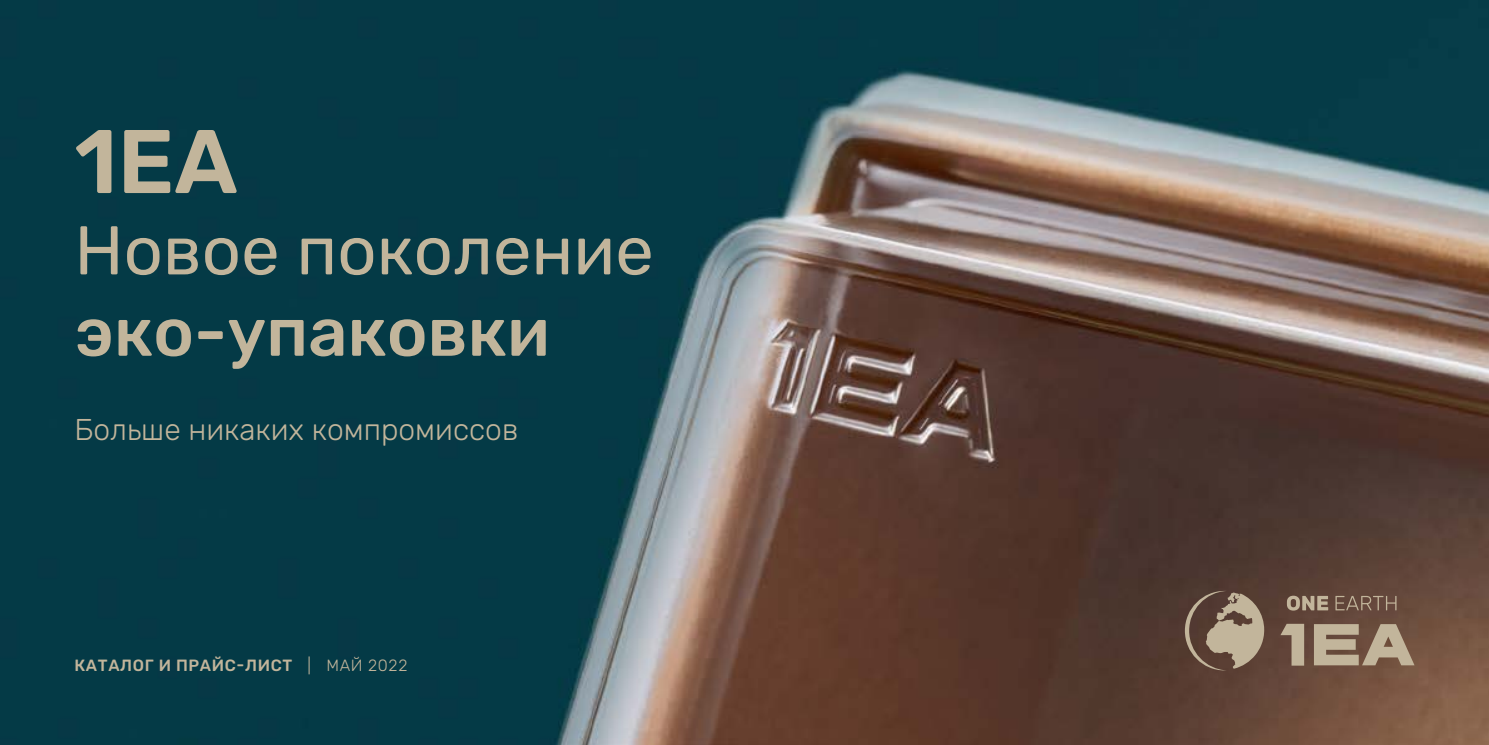
<style>
.page{position:relative;width:1489px;height:745px;background:#fff}
.page>*{position:absolute;margin:0;border:0;box-sizing:border-box;transform-origin:0 0}
.t1{font:600 90px "Rubik";color:#c2b59b}
.t2{font:68.75px "Rubik";color:#c2b59b}
.t3{font:500 68.75px "Rubik";color:#c2b59b}
.t4{font:300 30px "Rubik";color:#c2b59b}
.t5{font:500 16.25px "Rubik";letter-spacing:.04em;color:#c2b59b}
.s1{font-weight:300}
</style>
<div class="page">
<img style="left:0;top:0;width:1488px;height:744px">
<svg style="left:1280px;top:623px;width:23px;height:42px"></svg>
<svg style="left:1313px;top:623px;width:101px;height:42px;background:#a18e78"></svg>
<svg style="left:1286px;top:595px;width:41px;height:15px"></svg>
<svg style="left:1335px;top:595px;width:61px;height:15px"></svg>
<svg style="left:1184px;top:590px;width:80px;height:80px;background:#857160"></svg>
<h1 class="t1" style="left:74px;top:111px;width:165px">1ЕА</h1>
<h2 class="t2" style="left:74px;top:212px;width:581px">Новое поколение</h2>
<h2 class="t3" style="left:74px;top:293px;width:477px">эко-упаковки</h2>
<h3 class="t4" style="left:74px;top:412px;width:445px">Больше никаких компромиссов</h3>
<p class="t5" style="left:74px;top:655px;width:334px">КАТАЛОГ И ПРАЙС-ЛИСТ <span class="s1">| МАЙ 2022</span></p>
</div>
